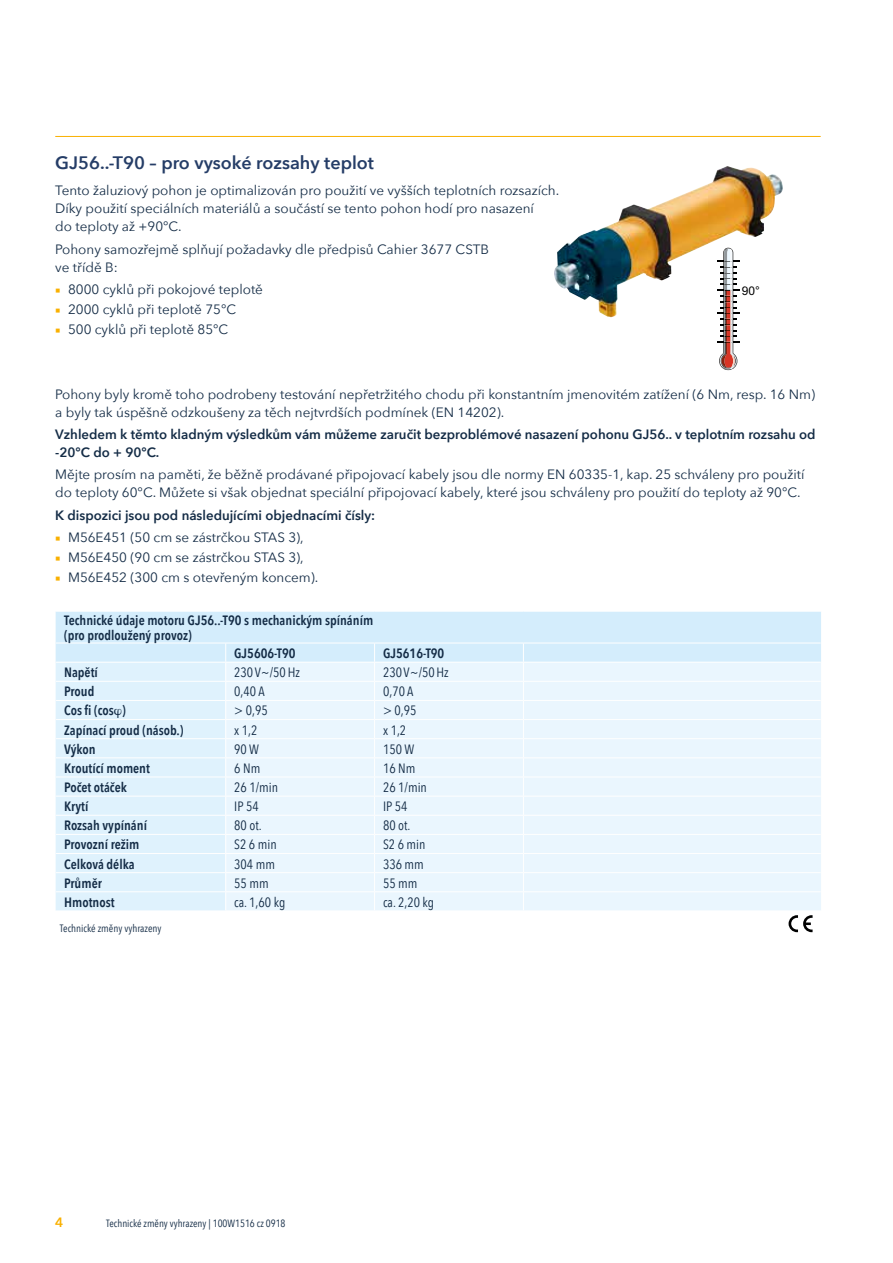
<style>
.page{position:relative;width:893px;height:1263px;background:#fff}
.page>*{position:absolute;margin:0;border:0;box-sizing:border-box;transform-origin:0 0}
.t1{font:600 18px "Avenir Next";color:#253d67}
.t2{font:13.5px/18px "Avenir Next";color:#142c46}
.t3{font:600 13.5px/15px "Avenir Next Condensed";color:#142c46}
.t4{font:600 13.5px/18px "Avenir Next";color:#142c46}
.t5{font:13.5px "Avenir Next Condensed";color:#142c46}
.t6{font:600 13.5px "Avenir Next";color:#f9b000}
.t7{font:12px "Arial";color:#000}
.t8{font:10.65px "Avenir Next Condensed";color:#142c46}
.t9{font:10.5px "Avenir Next Condensed";color:#142c46}
.s1{font-family:"Minion Pro";color:#f9b000}
</style>
<div class="page">
<svg style="left:717px;top:317px;width:22px;height:53px"></svg>
<hr style="left:55px;top:136px;width:766px;height:1px;background:#f9b000">
<img style="left:554px;top:166px;width:229px;height:151px">
<svg style="left:56px;top:611px;width:765px;height:321px;background:#e7f4fd"></svg>
<h1 class="t1" style="left:55px;top:147px;width:320px">GJ56..-T90 – pro vysoké rozsahy teplot</h1>
<p class="t2" style="left:55px;top:181px;width:505px">Tento žaluziový pohon je optimalizován pro použití ve vyšších teplotních rozsazích.<br>Díky použití speciálních materiálů a součástí se tento pohon hodí pro nasazení<br>do teploty až +90°C.</p>
<p class="t2" style="left:55px;top:239px;width:435px">Pohony samozřejmě splňují požadavky dle předpisů Cahier 3677 CSTB ve třídě B:</p>
<p class="t2" style="left:55px;top:280px;width:209px"><span class="s1">■</span> 8000 cyklů při pokojové teplotě</p>
<p class="t2" style="left:55px;top:300px;width:182px"><span class="s1">■</span> 2000 cyklů při teplotě 75°C</p>
<p class="t2" style="left:55px;top:320px;width:175px"><span class="s1">■</span> 500 cyklů při teplotě 85°C</p>
<p class="t7" style="left:742px;top:283px;width:20px">90°</p>
<p class="t2" style="left:55px;top:385px;width:761px">Pohony byly kromě toho podrobeny testování nepřetržitého chodu při konstantním jmenovitém zatížení (6 Nm, resp. 16 Nm) a byly tak úspěšně odzkoušeny za těch nejtvrdších podmínek (EN 14202).</p>
<p class="t4" style="left:55px;top:425px;width:762px">Vzhledem k těmto kladným výsledkům vám můžeme zaručit bezproblémové nasazení pohonu GJ56.. v teplotním rozsahu od -20°C do + 90°C.</p>
<p class="t2" style="left:55px;top:465px;width:751px">Mějte prosím na paměti, že běžně prodávané připojovací kabely jsou dle normy EN 60335-1, kap. 25 schváleny pro použití do teploty 60°C. Můžete si však objednat speciální připojovací kabely, které jsou schváleny pro použití do teploty až 90°C.</p>
<p class="t4" style="left:55px;top:506px;width:321px">K dispozici jsou pod následujícími objednacími čísly:</p>
<p class="t2" style="left:55px;top:528px;width:250px"><span class="s1">■</span> M56E451 (50 cm se zástrčkou STAS 3),</p>
<p class="t2" style="left:55px;top:548px;width:250px"><span class="s1">■</span> M56E450 (90 cm se zástrčkou STAS 3),</p>
<p class="t2" style="left:55px;top:568px;width:265px"><span class="s1">■</span> M56E452 (300 cm s otevřeným koncem).</p>
<p class="t3" style="left:64px;top:612px;width:311px">Technické údaje motoru GJ56..-T90 s mechanickým spínáním (pro prodloužený provoz)</p>
<p class="t3" style="left:234px;top:645px;width:63px">GJ5606-T90</p>
<p class="t3" style="left:383px;top:645px;width:63px">GJ5616-T90</p>
<p class="t3" style="left:64px;top:665px;width:35px">Napětí</p>
<p class="t5" style="left:234px;top:661px;width:67px">230V~/50Hz</p>
<p class="t5" style="left:383px;top:661px;width:67px">230V~/50Hz</p>
<p class="t3" style="left:64px;top:684px;width:32px">Proud</p>
<p class="t5" style="left:234px;top:680px;width:32px">0,40 A</p>
<p class="t5" style="left:383px;top:680px;width:32px">0,70 A</p>
<p class="t3" style="left:64px;top:703px;width:63px">Cos fi (cos )</p>
<p class="t5" style="left:234px;top:699px;width:35px">&gt; 0,95</p>
<p class="t5" style="left:383px;top:699px;width:35px">&gt; 0,95</p>
<p class="t3" style="left:64px;top:722px;width:121px">Zapínací proud (násob.)</p>
<p class="t5" style="left:234px;top:718px;width:25px">x 1,2</p>
<p class="t5" style="left:383px;top:718px;width:25px">x 1,2</p>
<p class="t3" style="left:64px;top:741px;width:33px">Výkon</p>
<p class="t5" style="left:234px;top:737px;width:26px">90 W</p>
<p class="t5" style="left:383px;top:737px;width:33px">150 W</p>
<p class="t3" style="left:64px;top:760px;width:87px">Kroutící moment</p>
<p class="t5" style="left:234px;top:756px;width:28px">6 Nm</p>
<p class="t5" style="left:383px;top:756px;width:34px">16 Nm</p>
<p class="t3" style="left:64px;top:779px;width:64px">Počet otáček</p>
<p class="t5" style="left:234px;top:776px;width:45px">26 1/min</p>
<p class="t5" style="left:383px;top:776px;width:45px">26 1/min</p>
<p class="t3" style="left:64px;top:798px;width:26px">Krytí</p>
<p class="t5" style="left:234px;top:795px;width:26px">IP 54</p>
<p class="t5" style="left:383px;top:795px;width:26px">IP 54</p>
<p class="t3" style="left:64px;top:818px;width:84px">Rozsah vypínání</p>
<p class="t5" style="left:234px;top:814px;width:29px">80 ot.</p>
<p class="t5" style="left:383px;top:814px;width:29px">80 ot.</p>
<p class="t3" style="left:64px;top:837px;width:77px">Provozní režim</p>
<p class="t5" style="left:234px;top:833px;width:44px">S2 6 min</p>
<p class="t5" style="left:383px;top:833px;width:44px">S2 6 min</p>
<p class="t3" style="left:64px;top:856px;width:72px">Celková délka</p>
<p class="t5" style="left:234px;top:852px;width:42px">304 mm</p>
<p class="t5" style="left:383px;top:852px;width:42px">336 mm</p>
<p class="t3" style="left:64px;top:875px;width:39px">Průměr</p>
<p class="t5" style="left:234px;top:871px;width:36px">55 mm</p>
<p class="t5" style="left:383px;top:871px;width:36px">55 mm</p>
<p class="t3" style="left:64px;top:894px;width:52px">Hmotnost</p>
<p class="t5" style="left:234px;top:890px;width:53px">ca. 1,60 kg</p>
<p class="t5" style="left:383px;top:890px;width:53px">ca. 2,20 kg</p>
<p class="t8" style="left:60px;top:919px;width:103px">Technické změny vyhrazeny</p>
<p class="t6" style="left:55px;top:1210px;width:10px">4</p>
<p class="t9" style="left:106px;top:1214px;width:181px">Technické změny vyhrazeny | 100W1516 cz 0918</p>
</div>
